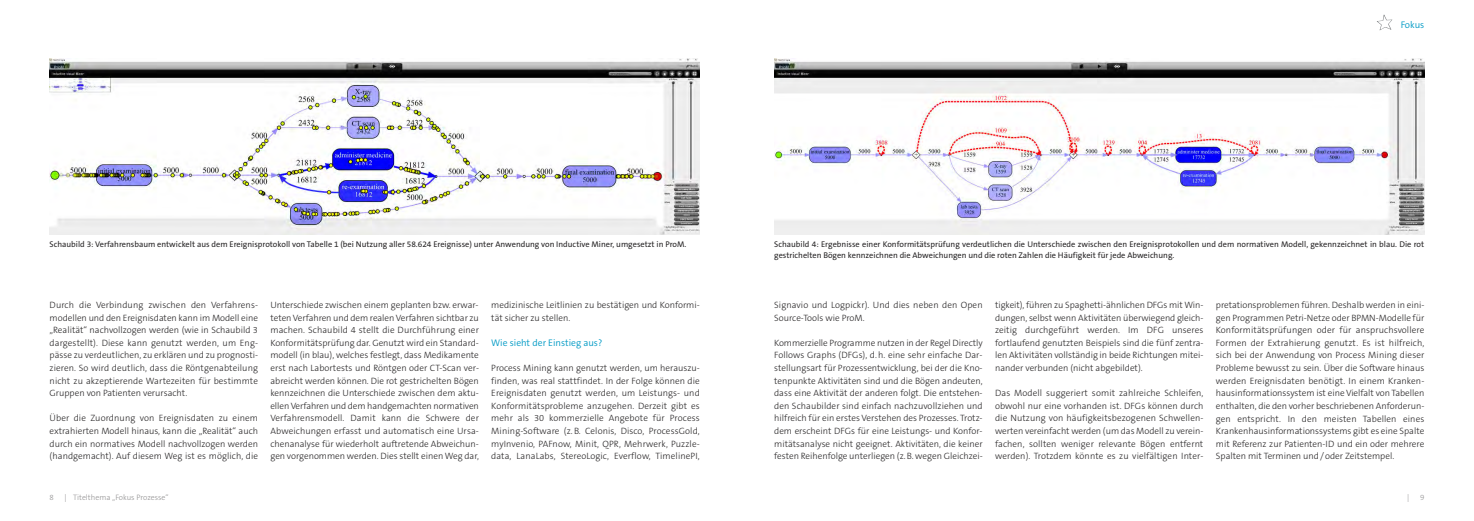
<style>
.page{position:relative;width:1474px;height:521px;background:#fff}
.page>*{position:absolute;margin:0;border:0;box-sizing:border-box;transform-origin:0 0}
.t1{font:300 9.62px "The Sans B4";color:#009ac5}
.t2{font:300 9.19px/12.6px "The Sans B3";color:#272526;text-align:justify}
.t3{font:8.31px/11.7px "The Sans B5 Plain";color:#272526}
.t4{font:300 7.88px "The Sans B3";color:#939293}
</style>
<div class="page">
<img style="left:50px;top:58px;width:649px;height:176px">
<img style="left:774px;top:58px;width:650px;height:176px">
<svg style="left:1377px;top:15px;width:15px;height:15px"></svg>
<p class="t1" style="left:1400px;top:21px;width:25px">Fokus</p>
<p class="t3" style="left:50px;top:239px;width:638px">Schaubild 3: Verfahrensbaum entwickelt aus dem Ereignisprotokoll von Tabelle 1 (bei Nutzung aller 58.624 Ereignisse) unter Anwendung von Inductive Miner, umgesetzt in ProM.</p>
<p class="t3" style="left:774px;top:239px;width:651px">Schaubild 4: Ergebnisse einer Konformitätsprüfung verdeutlichen die Unterschiede zwischen den Ereignisprotokollen und dem normativen Modell, gekennzeichnet in blau. Die rot gestrichelten Bögen kennzeichnen die Abweichungen und die roten Zahlen die Häufigkeit für jede Abweichung.</p>
<p class="t2" style="left:50px;top:300px;width:210px">Durch die Verbindung zwischen den Verfahrens - modellen und den Ereignisdaten kann im Modell eine „Realität“ nachvollzogen werden (wie in Schaubild 3 dargestellt). Diese kann genutzt werden, um Eng&shy;pässe zu verdeutlichen, zu erklären und zu prognosti&shy;zieren. So wird deutlich, dass die Röntgenabteilung nicht zu akzeptierende Wartezeiten für bestimmte Gruppen von Patienten verursacht.</p>
<p class="t2" style="left:50px;top:413px;width:210px">Über die Zuordnung von Ereignisdaten zu einem extrahierten Modell hinaus, kann die „Realität“ auch durch ein normatives Modell nachvollzogen werden (handgemacht). Auf diesem Weg ist es möglich, die</p>
<p class="t2" style="left:270px;top:300px;width:210px">Unterschiede zwischen einem geplanten bzw. erwar&shy;teten Verfahren und dem realen Verfahren sichtbar zu machen. Schaubild 4 stellt die Durchführung einer Konformitätsprüfung dar. Genutzt wird ein Standard&shy;modell (in blau), welches festlegt, dass Medikamente erst nach Labortests und Röntgen oder CT-Scan ver&shy;abreicht werden können. Die rot gestrichelten Bögen kennzeichnen die Unterschiede zwischen dem aktu&shy;ellen Verfahren und dem handgemachten normativen Verfahrensmodell. Damit kann die Schwere der Abweichungen erfasst und automatisch eine Ursa&shy;chenanalyse für wiederholt auftretende Abweichun&shy;gen vorgenommen werden. Dies stellt einen Weg dar,</p>
<p class="t2" style="left:491px;top:300px;width:210px">medizinische Leitlinien zu bestätigen und Konformi&shy;tät sicher zu stellen.</p>
<p class="t1" style="left:491px;top:339px;width:112px">Wie sieht der Einstieg aus?</p>
<p class="t2" style="left:491px;top:363px;width:210px">Process Mining kann genutzt werden, um herauszu&shy;finden, was real stattfindet. In der Folge können die Ereignisdaten genutzt werden, um Leistungs- und Konformitätsprobleme anzugehen. Derzeit gibt es mehr als 30 kommerzielle Angebote für Process Mining-Software (z. B. Celonis, Disco, ProcessGold, myInvenio, PAFnow, Minit, QPR, Mehrwerk, Puzzle&shy;data, LanaLabs, StereoLogic, Everflow, TimelinePI,</p>
<p class="t2" style="left:774px;top:300px;width:210px">Signavio und Logpickr). Und dies neben den Open<br>Source-Tools wie ProM.</p>
<p class="t2" style="left:774px;top:337px;width:210px">Kommerzielle Programme nutzen in der Regel Directly Follows Graphs (DFGs), d. h. eine sehr einfache Dar&shy;stellungsart für Prozessentwicklung, bei der die Kno&shy;tenpunkte Aktivitäten sind und die Bögen andeuten, dass eine Aktivität der anderen folgt. Die entstehen&shy;den Schaubilder sind einfach nachzuvollziehen und hilfreich für ein erstes Verstehen des Prozesses. Trotz&shy;dem erscheint DFGs für eine Leistungs- und Konfor&shy;mitätsanalyse nicht geeignet. Aktivitäten, die keiner festen Reihenfolge unterliegen (z. B. wegen Gleichzei-</p>
<p class="t2" style="left:995px;top:299px;width:210px">tigkeit), führen zu Spaghetti-ähnlichen DFGs mit Win&shy;dungen, selbst wenn Aktivitäten überwiegend gleich&shy;zeitig durchgeführt werden. Im DFG unseres fortlaufend genutzten Beispiels sind die fünf zentra&shy;len Aktivitäten vollständig in beide Richtungen mitei&shy;nander verbunden (nicht abgebildet).</p>
<p class="t2" style="left:995px;top:388px;width:210px">Das Modell suggeriert somit zahlreiche Schleifen, obwohl nur eine vorhanden ist. DFGs können durch die Nutzung von häufigkeitsbezogenen Schwellen&shy;werten vereinfacht werden (um das Modell zu verein&shy;fachen, sollten weniger relevante Bögen entfernt werden). Trotzdem könnte es zu vielfältigen Inter -</p>
<p class="t2" style="left:1215px;top:299px;width:210px">pretationsproblemen führen. Deshalb werden in eini&shy;gen Programmen Petri-Netze oder BPMN-Modelle für Konformitätsprüfungen oder für anspruchsvollere Formen der Extrahierung genutzt. Es ist hilfreich, sich bei der Anwendung von Process Mining dieser Probleme bewusst zu sein. Über die Software hinaus werden Ereignisdaten benötigt. In einem Kranken&shy;hausinformationssystem ist eine Vielfalt von Tabellen enthalten, die den vorher beschriebenen Anforderun&shy;gen entspricht. In den meisten Tabellen eines Krankenhausinformationssystems gibt es eine Spalte mit Referenz zur Patienten-ID und ein oder mehrere Spalten mit Terminen und / oder Zeitstempel.</p>
<p class="t4" style="left:50px;top:494px;width:6px">8</p>
<p class="t4" style="left:64px;top:494px;width:105px">| Titelthema „Fokus Prozesse“</p>
<p class="t4" style="left:1407px;top:494px;width:4px">|</p>
<p class="t4" style="left:1419px;top:494px;width:6px">9</p>
</div>
